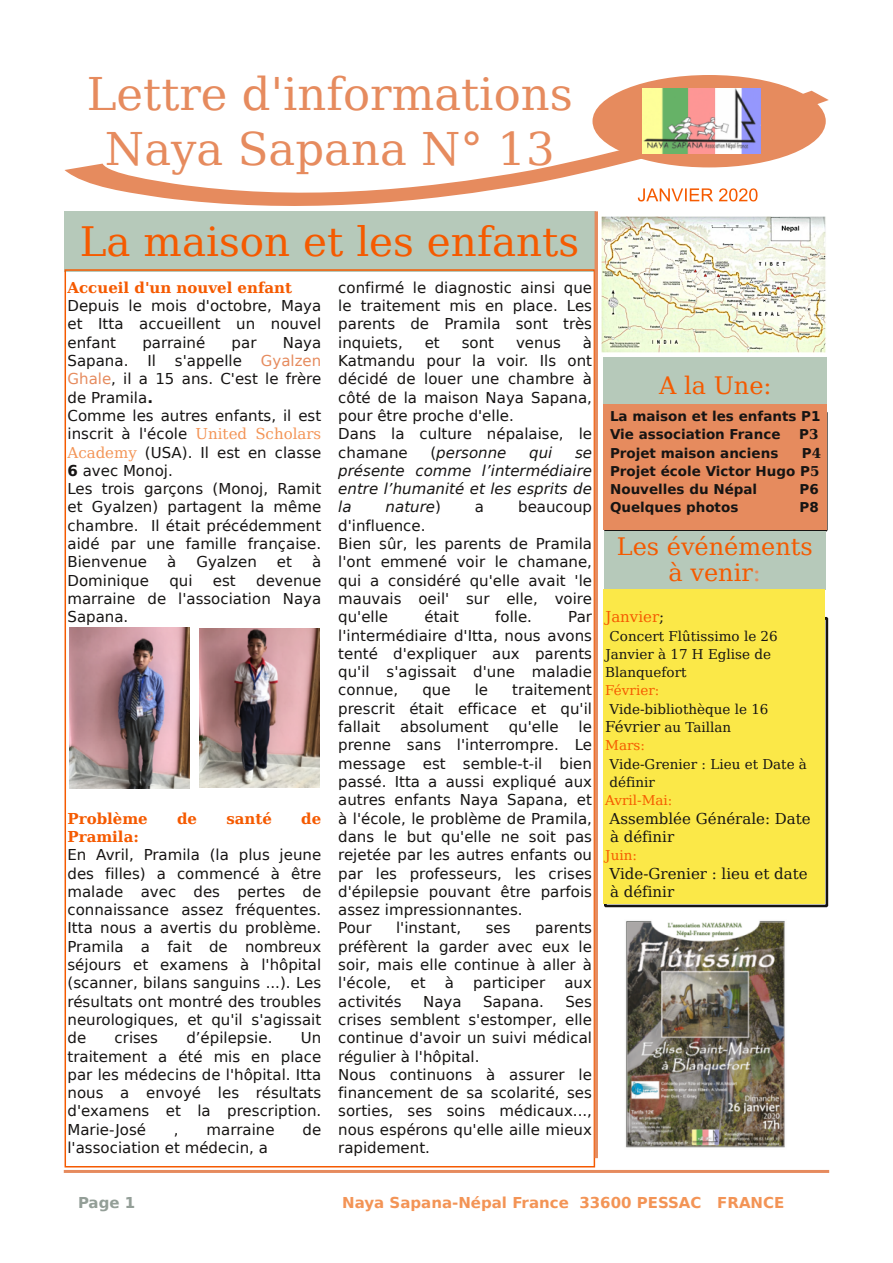
<style>
.page{position:relative;width:893px;height:1263px;background:#fff}
.page>*{position:absolute;margin:0;border:0;box-sizing:border-box;transform-origin:0 0}
.t1{font:45px/54.9px "Bitstream Vera Serif";color:#e68b5e;text-align:center}
.t2{font:40.5px "Bitstream Vera Serif";color:#f55a00}
.t3{font:24px/26.1px "Bitstream Vera Serif";color:#f55a00;text-align:center}
.t4{font:15px/18.3px "Bitstream Vera Sans";color:#161413;text-align:justify}
.t5{font:italic 15px/18.3px "Bitstream Vera Sans";color:#161413;text-align:justify}
.t6{font:15px/18.3px "Bitstream Vera Serif";color:#161413}
.t7{font:700 15px "Bitstream Vera Serif";color:#f55a00}
.t8{font:700 15px "Bitstream Vera Sans";color:#f39456}
.t9{font:15px "Bitstream Vera Serif";color:#f55a00}
.t10{font:700 15px "Bitstream Vera Sans";color:#939e97}
.t11{font:13.5px/18.3px "Bitstream Vera Serif";color:#161413}
.t12{font:700 13.5px/18.3px "Bitstream Vera Sans";color:#161413}
.t13{font:13.5px "Bitstream Vera Serif";color:#f55a00}
.s1{color:#e68b5e}
.s2{font-weight:700}
.s3{font-family:"Bitstream Vera Serif";color:#f39456}
.s4{font-style:normal}
.s5{font-family:"Bitstream Vera Serif"}
.s6{color:#161413}
.s7{font-size:15px}
.s8{color:#f55a00}
</style>
<div class="page">
<hr style="left:64px;top:1170px;width:765px;height:3px;background:#e68b5e">
<div style="left:604px;top:411px;width:224px;height:120px;border:3px solid #161413"></div>
<div style="left:604px;top:617px;width:224px;height:290px;border:3px solid #161413"></div>
<svg style="left:64px;top:91px;width:765px;height:115px"></svg>
<div style="left:592px;top:75px;width:234px;height:92px;background:#e68b5e;border-radius:50%"></div>
<div style="left:64px;top:211px;width:531px;height:61px;background:#b6c9ba"></div>
<div style="left:604px;top:357px;width:223px;height:51px;background:#b6c9ba"></div>
<hr style="left:595px;top:211px;width:3px;height:947px;background:#e68b5e">
<div style="left:604px;top:531px;width:222px;height:58px;background:#b6c9ba"></div>
<div style="left:604px;top:404px;width:223px;height:125px;background:#e68b5e"></div>
<div style="left:604px;top:589px;width:221px;height:315px;background:#fbe848"></div>
<img style="left:602px;top:216px;width:224px;height:137px">
<img style="left:643px;top:89px;width:118px;height:65px">
<img style="left:69px;top:627px;width:121px;height:161px">
<img style="left:200px;top:628px;width:120px;height:160px">
<img style="left:626px;top:921px;width:159px;height:227px">
<svg style="left:646px;top:188px;width:24px;height:13px"></svg>
<svg style="left:690px;top:188px;width:23px;height:13px"></svg>
<svg style="left:719px;top:188px;width:38px;height:14px"></svg>
<h1 class="t1" style="left:87px;top:67px;width:488px">Lettre d'informations<br>Naya Sapana N° 13</h1>
<h2 class="t2" style="left:80px;top:219px;width:501px">La maison et les enfants</h2>
<p class="t7" style="left:68px;top:279px;width:226px">Accueil d'un nouvel enfant</p>
<p class="t4" style="left:68px;top:297px;width:255px">Depuis le mois d'octobre, Maya et Itta accueillent un nouvel enfant</p>
<p class="t4" style="left:338px;top:278px;width:255px">confirmé le diagnostic ainsi que le traitement mis en place. Les parents de Pramila sont très inquiets,</p>
<p class="t4" style="left:142px;top:333px;width:64px">parrainé</p>
<p class="t4" style="left:232px;top:333px;width:26px">par</p>
<p class="t4" style="left:283px;top:333px;width:40px">Naya</p>
<p class="t4" style="left:338px;top:333px;width:255px;text-align:left;text-indent:245px">à<br>Katmandu pour la voir. Ils ont décidé de louer une chambre à côté de la maison Naya Sapana, pour être proche d'elle.<br>Dans la culture népalaise, le chamane</p>
<p class="t4" style="left:425px;top:333px;width:17px">et</p>
<p class="t4" style="left:462px;top:333px;width:34px">sont</p>
<p class="t4" style="left:516px;top:333px;width:46px">venus</p>
<p class="t4" style="left:68px;top:352px;width:255px;text-align:left;text-indent:193px"><span class="s1">Gyalzen<br>Ghale</span>, il a 15 ans. C'est le frère de Pramila<span class="s2">.<br></span>Comme les autres enfants, il est inscrit à l'école <span class="s3">United Scholars<br>Academy</span> (USA). Il est en classe<br><span class="s2">6</span> avec Monoj.<br>Les trois garçons (Monoj, Ramit et Gyalzen) partagent la même chambre. Il était précédemment aidé par une famille française.<br>Bienvenue</p>
<p class="t4" style="left:68px;top:352px;width:62px">Sapana.</p>
<p class="t4" style="left:147px;top:352px;width:10px">Il</p>
<p class="t4" style="left:175px;top:352px;width:68px">s'appelle</p>
<p class="t5" style="left:430px;top:443px;width:77px"><span class="s4">(</span>personne</p>
<p class="t5" style="left:529px;top:443px;width:25px">qui</p>
<p class="t5" style="left:338px;top:443px;width:255px;text-indent:237px">se présente comme l’intermédiaire entre l’humanité et les esprits de la</p>
<p class="t5" style="left:386px;top:498px;width:57px">nature<span class="s4">)</span></p>
<p class="t4" style="left:475px;top:498px;width:11px">a</p>
<p class="t4" style="left:518px;top:498px;width:75px">beaucoup</p>
<p class="t4" style="left:338px;top:516px;width:255px;text-align:left">d'influence.<br>Bien sûr, les parents de Pramila l'ont emmené voir le chamane, qui a considéré qu'elle avait 'le mauvais oeil' sur elle, voire qu'elle</p>
<p class="t4" style="left:167px;top:553px;width:11px">à</p>
<p class="t4" style="left:196px;top:553px;width:62px">Gyalzen</p>
<p class="t4" style="left:277px;top:553px;width:17px">et</p>
<p class="t4" style="left:312px;top:553px;width:11px">à</p>
<p class="t4" style="left:68px;top:571px;width:255px;text-indent:189px">devenue marraine de l'association Naya Sapana.</p>
<p class="t4" style="left:68px;top:571px;width:83px">Dominique</p>
<p class="t4" style="left:169px;top:571px;width:25px">qui</p>
<p class="t4" style="left:213px;top:571px;width:24px">est</p>
<p class="t4" style="left:424px;top:608px;width:36px">était</p>
<p class="t4" style="left:495px;top:608px;width:38px">folle.</p>
<p class="t4" style="left:338px;top:608px;width:255px;text-indent:230px">Par l'intermédiaire d'Itta, nous avons tenté d'expliquer aux parents qu'il s'agissait d'une maladie connue,</p>
<p class="t4" style="left:338px;top:681px;width:255px;text-indent:174px">traitement prescrit était efficace et qu'il fallait</p>
<p class="t4" style="left:422px;top:681px;width:30px">que</p>
<p class="t4" style="left:475px;top:681px;width:15px">le</p>
<p class="t4" style="left:338px;top:718px;width:255px;text-align:left;text-indent:240px">le prenne sans l'interrompre. Le message est semble-t-il bien passé. Itta a aussi expliqué aux autres enfants Naya Sapana, et à l'école, le problème de Pramila, dans le but qu'elle ne soit pas rejetée par les autres enfants ou par les professeurs, les crises d'épilepsie pouvant être parfois assez impressionnantes.<br>Pour</p>
<p class="t4" style="left:400px;top:718px;width:90px">absolument</p>
<p class="t4" style="left:509px;top:718px;width:51px">qu'elle</p>
<p class="t7" style="left:68px;top:809px;width:82px">Problème</p>
<p class="t7" style="left:177px;top:809px;width:22px">de</p>
<p class="t7" style="left:226px;top:809px;width:47px">santé</p>
<p class="t7" style="left:301px;top:809px;width:22px">de</p>
<p class="t7" style="left:68px;top:828px;width:73px">Pramila:</p>
<p class="t4" style="left:68px;top:846px;width:255px">En Avril, Pramila (la plus jeune des filles) a commencé à être malade avec des pertes de connaissance assez fréquentes.<br>Itta nous a avertis du problème.<br>Pramila a fait de nombreux séjours et examens à l'hôpital (scanner, bilans sanguins ...). Les résultats ont montré des troubles neurologiques, et qu'il s'agissait de</p>
<p class="t4" style="left:396px;top:919px;width:66px">l'instant,</p>
<p class="t4" style="left:486px;top:919px;width:26px">ses</p>
<p class="t4" style="left:338px;top:919px;width:255px;text-indent:197px">parents préfèrent la garder avec eux le soir, mais elle continue à aller à l'école,</p>
<p class="t4" style="left:410px;top:974px;width:17px">et</p>
<p class="t4" style="left:445px;top:974px;width:11px">à</p>
<p class="t4" style="left:473px;top:974px;width:74px">participer</p>
<p class="t4" style="left:564px;top:974px;width:29px">aux</p>
<p class="t4" style="left:338px;top:992px;width:65px">activités</p>
<p class="t4" style="left:423px;top:992px;width:40px">Naya</p>
<p class="t4" style="left:483px;top:992px;width:62px">Sapana.</p>
<p class="t4" style="left:338px;top:992px;width:255px;text-align:left;text-indent:227px">Ses crises semblent s'estomper, elle continue d'avoir un suivi médical régulier à l'hôpital.<br>Nous continuons à assurer le financement de sa scolarité, ses sorties, ses soins médicaux..., nous espérons qu'elle aille mieux rapidement.</p>
<p class="t4" style="left:115px;top:1029px;width:45px">crises</p>
<p class="t4" style="left:186px;top:1029px;width:88px">d’épilepsie.</p>
<p class="t4" style="left:67px;top:1029px;width:255px;text-indent:233px">Un traitement a été mis en place par les médecins de l'hôpital. Itta nous a envoyé les résultats d'examens et la prescription.<br>Marie-José</p>
<p class="t4" style="left:174px;top:1120px;width:6px">,</p>
<p class="t4" style="left:207px;top:1120px;width:69px">marraine</p>
<p class="t4" style="left:303px;top:1120px;width:20px">de</p>
<p class="t4" style="left:67px;top:1139px;width:202px">l'association et médecin, a</p>
<h3 class="t3" style="left:659px;top:372px;width:114px">A la Une:</h3>
<p class="t12" style="left:610px;top:407px;width:212px">La maison et les enfants P1<br>Vie association France</p>
<p class="t12" style="left:799px;top:425px;width:21px">P<span class="s5">3</span></p>
<p class="t12" style="left:610px;top:444px;width:170px">Projet maison anciens</p>
<p class="t12" style="left:610px;top:444px;width:213px;text-indent:192px">P<span class="s5">4<br></span>Projet école Victor Hugo P<span class="s5">5<br></span>Nouvelles du Népal</p>
<p class="t12" style="left:799px;top:480px;width:21px">P6</p>
<p class="t12" style="left:610px;top:499px;width:130px">Quelques photos</p>
<p class="t12" style="left:799px;top:499px;width:21px">P8</p>
<h3 class="t3" style="left:617px;top:533px;width:198px">Les événéments à venir<span class="s1">:</span></h3>
<p class="t9" style="left:605px;top:608px;width:60px">Janvier<span class="s6">;</span></p>
<p class="t11" style="left:605px;top:627px;width:174px;text-indent:4px">Concert Flûtissimo le 26<br>Janvier à 17 H Eglise de<br>Blanquefort</p>
<p class="t13" style="left:605px;top:683px;width:55px">Février:</p>
<p class="t11" style="left:605px;top:700px;width:165px;text-indent:4px">Vide-bibliothèque le 16<br><span class="s7">Février</span> au Taillan<br><span class="s8">Mars:</span></p>
<p class="t11" style="left:610px;top:755px;width:199px">Vide-Grenier : Lieu et Date à définir</p>
<p class="t13" style="left:605px;top:793px;width:69px">Avril-Mai:</p>
<p class="t6" style="left:610px;top:809px;width:203px">Assemblée Générale: Date à définir</p>
<p class="t13" style="left:605px;top:848px;width:33px">Juin:</p>
<p class="t6" style="left:610px;top:864px;width:200px">Vide-Grenier : lieu et date à définir</p>
<p class="t10" style="left:78px;top:1194px;width:59px">Page 1</p>
<p class="t8" style="left:342px;top:1194px;width:444px">Naya Sapana-Népal France 33600 PESSAC FRANCE</p>
</div>
